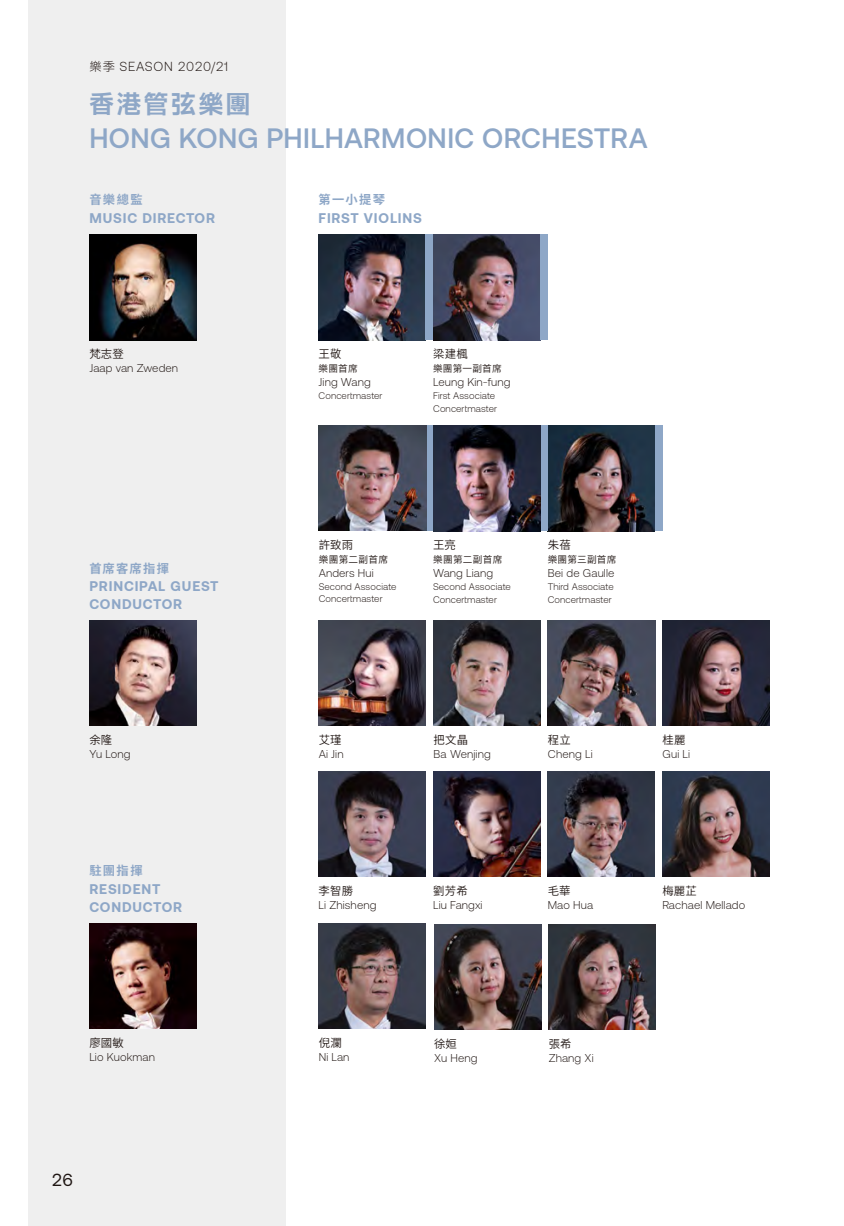
<style>
.page{position:relative;width:844px;height:1226px;background:#fff}
.page>*{position:absolute;margin:0;border:0;box-sizing:border-box;transform-origin:0 0}
.t1{font:500 28px "Aeonik";letter-spacing:.015em;color:#8ea7c7}
.t2{font:700 24.5px "Aktiv Hei Hant";letter-spacing:.115em;color:#8ea7c7}
.t3{font:17.5px "Aeonik";color:#221815}
.t4{font:700 14px/18.4px "Aeonik";letter-spacing:.06em;color:#8ea7c7}
.t5{font:300 13.12px "Aeonik";letter-spacing:.06em;color:#221815}
.t6{font:700 12.25px "Noto Sans HK";letter-spacing:.11em;color:#8ea7c7}
.t7{font:300 11.38px "Aeonik";letter-spacing:.01em;color:#221815}
.t8{font:600 11.38px "Noto Sans CJ Ktc";letter-spacing:.02em;color:#221815}
.t9{font:300 9.62px/12.2px "Aeonik";letter-spacing:.01em;color:#221815}
.t10{font:600 9.62px "Noto Sans CJ Ktc";letter-spacing:.02em;color:#221815}
.s1{font-family:"Noto Sans CJ Ktc";font-size:12.25px}
</style>
<div class="page">
<div style="left:28px;top:0;width:257px;height:1225px;background:#efefef"></div>
<img style="left:89px;top:235px;width:107px;height:105px">
<img style="left:89px;top:620px;width:107px;height:105px">
<img style="left:89px;top:923px;width:107px;height:105px">
<img style="left:547px;top:426px;width:107px;height:105px">
<img style="left:433px;top:235px;width:107px;height:105px">
<img style="left:318px;top:235px;width:107px;height:105px">
<div style="left:425px;top:235px;width:8px;height:105px;background:#8ea7c7"></div>
<div style="left:540px;top:235px;width:7px;height:105px;background:#8ea7c7"></div>
<svg style="left:426px;top:426px;width:7px;height:105px"></svg>
<div style="left:540px;top:426px;width:7px;height:105px;background:#8ea7c7"></div>
<div style="left:654px;top:426px;width:8px;height:105px;background:#8ea7c7"></div>
<img style="left:433px;top:620px;width:107px;height:105px">
<img style="left:662px;top:620px;width:107px;height:105px">
<img style="left:433px;top:771px;width:107px;height:105px">
<img style="left:547px;top:771px;width:107px;height:105px">
<img style="left:662px;top:771px;width:107px;height:105px">
<img style="left:434px;top:924px;width:107px;height:105px">
<img style="left:548px;top:924px;width:107px;height:105px">
<img style="left:318px;top:923px;width:108px;height:105px">
<img style="left:433px;top:426px;width:107px;height:105px">
<img style="left:319px;top:425px;width:107px;height:106px">
<img style="left:318px;top:620px;width:107px;height:105px">
<img style="left:318px;top:771px;width:107px;height:105px">
<img style="left:548px;top:620px;width:107px;height:105px">
<p class="t5" style="left:89px;top:59px;width:140px"><span class="s1">樂季</span> SEASON 2020/21</p>
<h2 class="t2" style="left:89px;top:89px;width:162px">香港管弦樂團</h2>
<h1 class="t1" style="left:89px;top:122px;width:560px">HONG KONG PHILHARMONIC ORCHESTRA</h1>
<p class="t6" style="left:89px;top:193px;width:55px">音樂總監</p>
<p class="t4" style="left:89px;top:208px;width:127px">MUSIC DIRECTOR</p>
<p class="t8" style="left:89px;top:348px;width:36px">梵志登</p>
<p class="t7" style="left:89px;top:362px;width:90px">Jaap van Zweden</p>
<p class="t6" style="left:318px;top:193px;width:68px">第一小提琴</p>
<p class="t4" style="left:318px;top:208px;width:105px">FIRST VIOLINS</p>
<p class="t8" style="left:318px;top:348px;width:24px">王敬</p>
<p class="t10" style="left:318px;top:363px;width:41px">樂團首席</p>
<p class="t7" style="left:318px;top:376px;width:54px">Jing Wang</p>
<p class="t9" style="left:318px;top:390px;width:65px">Concertmaster</p>
<p class="t8" style="left:433px;top:348px;width:36px">梁建楓</p>
<p class="t10" style="left:433px;top:363px;width:70px">樂團第一副首席</p>
<p class="t7" style="left:433px;top:376px;width:79px">Leung Kin-fung</p>
<p class="t9" style="left:433px;top:390px;width:65px">First Associate<br>Concertmaster</p>
<p class="t6" style="left:89px;top:561px;width:81px">首席客席指揮</p>
<p class="t4" style="left:89px;top:577px;width:131px">PRINCIPAL GUEST<br>CONDUCTOR</p>
<p class="t8" style="left:89px;top:733px;width:24px">余隆</p>
<p class="t7" style="left:89px;top:747px;width:43px">Yu Long</p>
<p class="t6" style="left:89px;top:863px;width:55px">駐團指揮</p>
<p class="t4" style="left:89px;top:879px;width:94px">RESIDENT<br>CONDUCTOR</p>
<p class="t8" style="left:89px;top:1035px;width:36px">廖國敏</p>
<p class="t7" style="left:89px;top:1050px;width:67px">Lio Kuokman</p>
<h3 class="t3" style="left:52px;top:1170px;width:22px">26</h3>
<p class="t8" style="left:318px;top:538px;width:36px">許致雨</p>
<p class="t10" style="left:318px;top:554px;width:71px">樂團第二副首席</p>
<p class="t7" style="left:318px;top:567px;width:56px">Anders Hui</p>
<p class="t9" style="left:318px;top:580px;width:79px">Second Associate<br>Concertmaster</p>
<p class="t8" style="left:433px;top:538px;width:24px">王亮</p>
<p class="t10" style="left:433px;top:554px;width:71px">樂團第二副首席</p>
<p class="t7" style="left:433px;top:567px;width:62px">Wang Liang</p>
<p class="t9" style="left:433px;top:581px;width:79px">Second Associate<br>Concertmaster</p>
<p class="t8" style="left:547px;top:538px;width:24px">朱蓓</p>
<p class="t10" style="left:547px;top:554px;width:70px">樂團第三副首席</p>
<p class="t7" style="left:547px;top:567px;width:68px">Bei de Gaulle</p>
<p class="t9" style="left:547px;top:581px;width:67px">Third Associate<br>Concertmaster</p>
<p class="t8" style="left:318px;top:733px;width:24px">艾瑾</p>
<p class="t7" style="left:318px;top:747px;width:26px">Ai Jin</p>
<p class="t8" style="left:433px;top:733px;width:36px">把文晶</p>
<p class="t7" style="left:433px;top:747px;width:59px">Ba Wenjing</p>
<p class="t8" style="left:548px;top:733px;width:24px">程立</p>
<p class="t7" style="left:548px;top:747px;width:46px">Cheng Li</p>
<p class="t8" style="left:662px;top:733px;width:24px">桂麗</p>
<p class="t7" style="left:662px;top:747px;width:29px">Gui Li</p>
<p class="t8" style="left:318px;top:884px;width:36px">李智勝</p>
<p class="t7" style="left:318px;top:898px;width:59px">Li Zhisheng</p>
<p class="t8" style="left:433px;top:884px;width:36px">劉芳希</p>
<p class="t7" style="left:433px;top:898px;width:51px">Liu Fangxi</p>
<p class="t8" style="left:547px;top:884px;width:24px">毛華</p>
<p class="t7" style="left:547px;top:898px;width:47px">Mao Hua</p>
<p class="t8" style="left:662px;top:884px;width:36px">梅麗芷</p>
<p class="t7" style="left:662px;top:898px;width:84px">Rachael Mellado</p>
<p class="t8" style="left:318px;top:1036px;width:24px">倪瀾</p>
<p class="t7" style="left:318px;top:1050px;width:32px">Ni Lan</p>
<p class="t8" style="left:434px;top:1037px;width:24px">徐姮</p>
<p class="t7" style="left:434px;top:1051px;width:45px">Xu Heng</p>
<p class="t8" style="left:548px;top:1037px;width:24px">張希</p>
<p class="t7" style="left:548px;top:1051px;width:46px">Zhang Xi</p>
</div>
